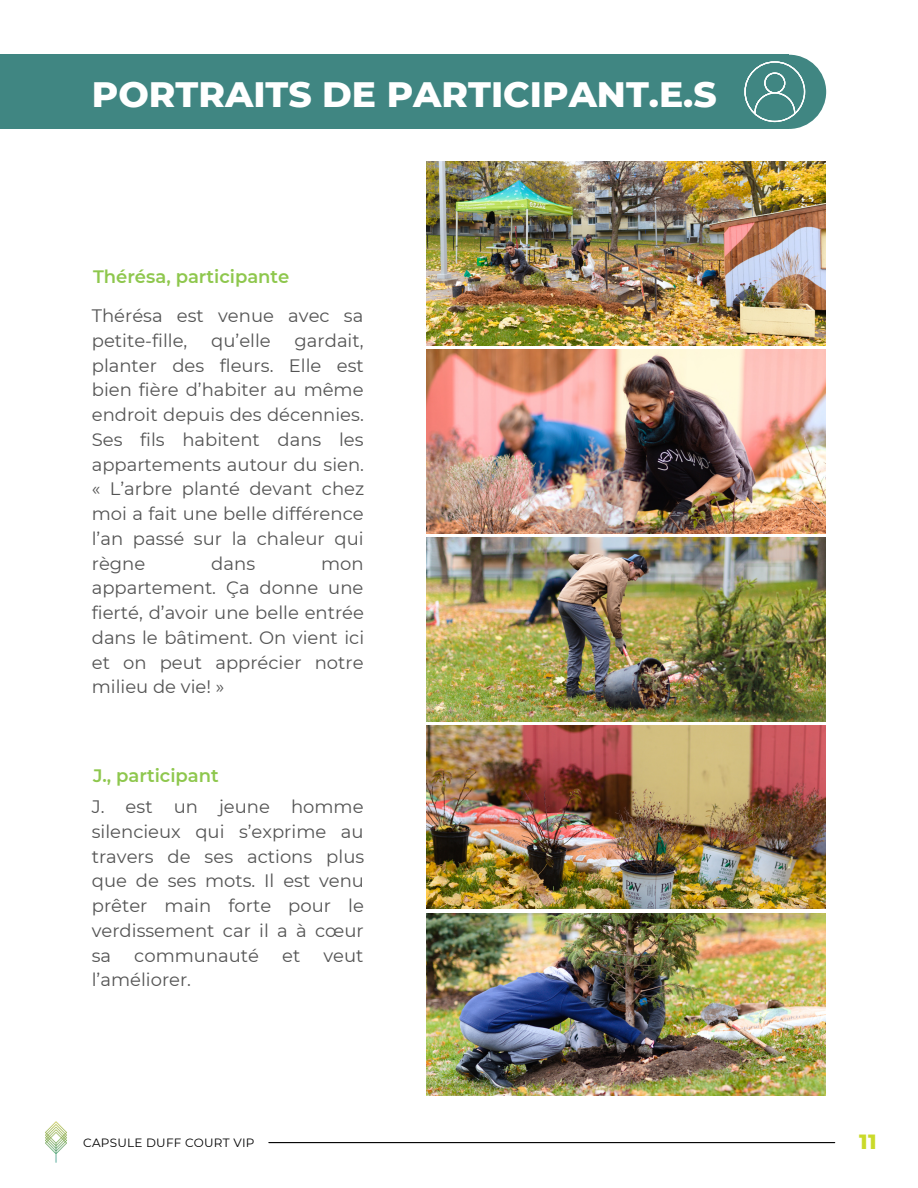
<style>
.page{position:relative;width:918px;height:1188px;background:#fff}
.page>*{position:absolute;margin:0;border:0;box-sizing:border-box;transform-origin:0 0}
.t1{font:800 36px "Montserrat";color:#fff}
.t2{font:800 21px "Montserrat";color:#cada2a}
.t3{font:18px/24.8px "Montserrat";color:#545454;text-align:justify}
.t4{font:600 18px "Montserrat";color:#8ec74d}
.t5{font:12px "Montserrat";letter-spacing:.02em;color:#000}
</style>
<div class="page">
<img style="left:426px;top:350px;width:400px;height:183px">
<img style="left:426px;top:538px;width:400px;height:183px">
<img style="left:426px;top:726px;width:400px;height:182px">
<img style="left:426px;top:162px;width:400px;height:183px">
<img style="left:426px;top:913px;width:400px;height:183px">
<hr style="left:269px;top:1142px;width:566px;height:1px;background:#000">
<img style="left:45px;top:1121px;width:22px;height:42px">
<div style="left:752px;top:55px;width:74px;height:74px;background:#408682;border-radius:50%"></div>
<div style="left:0;top:55px;width:789px;height:74px;background:#408682"></div>
<svg style="left:744px;top:61px;width:61px;height:61px"></svg>
<p class="t1" style="left:92px;top:72px;width:627px">PORTRAITS DE PARTICIPANT.E.S</p>
<p class="t4" style="left:93px;top:266px;width:198px">Thérésa, participante</p>
<p class="t3" style="left:92px;top:303px;width:273px">Thérésa est venue avec sa petite-fille,</p>
<p class="t3" style="left:211px;top:328px;width:61px">qu’elle</p>
<p class="t3" style="left:92px;top:328px;width:274px;text-indent:203px">gardait, planter des fleurs. Elle est bien fière d’habiter au même endroit depuis des décennies.<br>Ses fils habitent dans les appartements autour du sien. « L’arbre planté devant chez moi a fait une belle différence l’an passé sur la chaleur qui règne</p>
<p class="t3" style="left:211px;top:551px;width:45px">dans</p>
<p class="t3" style="left:92px;top:551px;width:274px;text-indent:229px">mon appartement. Ça donne une fierté, d’avoir une belle entrée dans le bâtiment. On vient ici et on peut apprécier notre milieu de vie! »</p>
<p class="t4" style="left:93px;top:765px;width:127px">J., participant</p>
<p class="t3" style="left:92px;top:794px;width:274px">J. est un jeune homme silencieux qui s’exprime au travers de ses actions plus que de ses mots. Il est venu prêter main forte pour le verdissement car il a à cœur sa</p>
<p class="t3" style="left:134px;top:943px;width:126px">communauté</p>
<p class="t3" style="left:282px;top:943px;width:20px">et</p>
<p class="t3" style="left:324px;top:943px;width:42px">veut</p>
<p class="t3" style="left:92px;top:968px;width:101px">l’améliorer.</p>
<p class="t5" style="left:83px;top:1135px;width:173px">CAPSULE DUFF COURT VIP</p>
<p class="t2" style="left:859px;top:1128px;width:19px">11</p>
</div>
